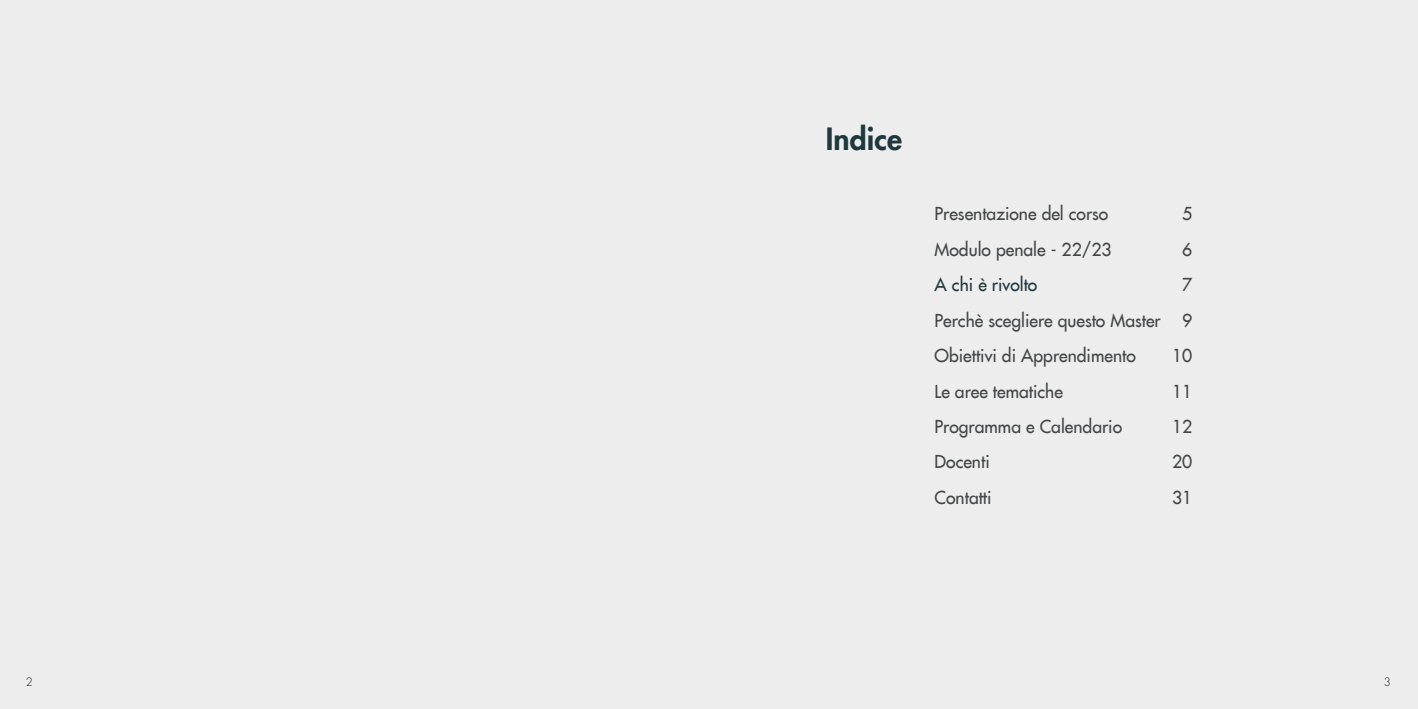
<style>
.page{position:relative;width:1418px;height:709px;background:#fff}
.page>*{position:absolute;margin:0;border:0;box-sizing:border-box;transform-origin:0 0}
.Heading_1_-_All_Caps{font:800 30px "Futura LT";color:#1e383f}
.Heading_1_-_Align_Le{font:17.5px "Futura LT";color:#434546}
.Heading_1_-_All_Caps-2{font:17.5px "Futura LT";color:#1e383f}
.t1{font:300 11.25px "Futura LT";color:#1a1a1a}
</style>
<div class="page">
<div style="left:0;top:0;width:1417px;height:709px;background:#ededed"></div>
<p class="Heading_1_-_All_Caps" style="left:826px;top:119px;width:78px">Indice</p>
<p class="Heading_1_-_Align_Le" style="left:934px;top:202px;width:175px">Presentazione del corso</p>
<p class="Heading_1_-_Align_Le" style="left:1182px;top:202px;width:12px">5</p>
<p class="Heading_1_-_Align_Le" style="left:1182px;top:238px;width:12px">6</p>
<p class="Heading_1_-_Align_Le" style="left:1182px;top:273px;width:12px">7</p>
<p class="Heading_1_-_Align_Le" style="left:1182px;top:309px;width:12px">9</p>
<p class="Heading_1_-_Align_Le" style="left:1172px;top:344px;width:22px">10</p>
<p class="Heading_1_-_Align_Le" style="left:1172px;top:380px;width:22px">11</p>
<p class="Heading_1_-_Align_Le" style="left:1172px;top:415px;width:22px">12</p>
<p class="Heading_1_-_Align_Le" style="left:1172px;top:450px;width:22px">20</p>
<p class="Heading_1_-_Align_Le" style="left:1172px;top:486px;width:22px">31</p>
<p class="Heading_1_-_Align_Le" style="left:934px;top:238px;width:179px">Modulo penale - 22/23</p>
<p class="Heading_1_-_All_Caps-2" style="left:934px;top:273px;width:104px">A chi è rivolto</p>
<p class="Heading_1_-_Align_Le" style="left:934px;top:309px;width:227px">Perchè scegliere questo Master</p>
<p class="Heading_1_-_Align_Le" style="left:934px;top:344px;width:203px">Obiettivi di Apprendimento</p>
<p class="Heading_1_-_Align_Le" style="left:934px;top:380px;width:130px">Le aree tematiche</p>
<p class="Heading_1_-_Align_Le" style="left:934px;top:415px;width:189px">Programma e Calendario</p>
<p class="Heading_1_-_Align_Le" style="left:934px;top:450px;width:57px">Docenti</p>
<p class="Heading_1_-_Align_Le" style="left:934px;top:486px;width:58px">Contatti</p>
<p class="t1" style="left:26px;top:675px;width:8px">2</p>
<p class="t1" style="left:1383px;top:675px;width:8px">3</p>
</div>
